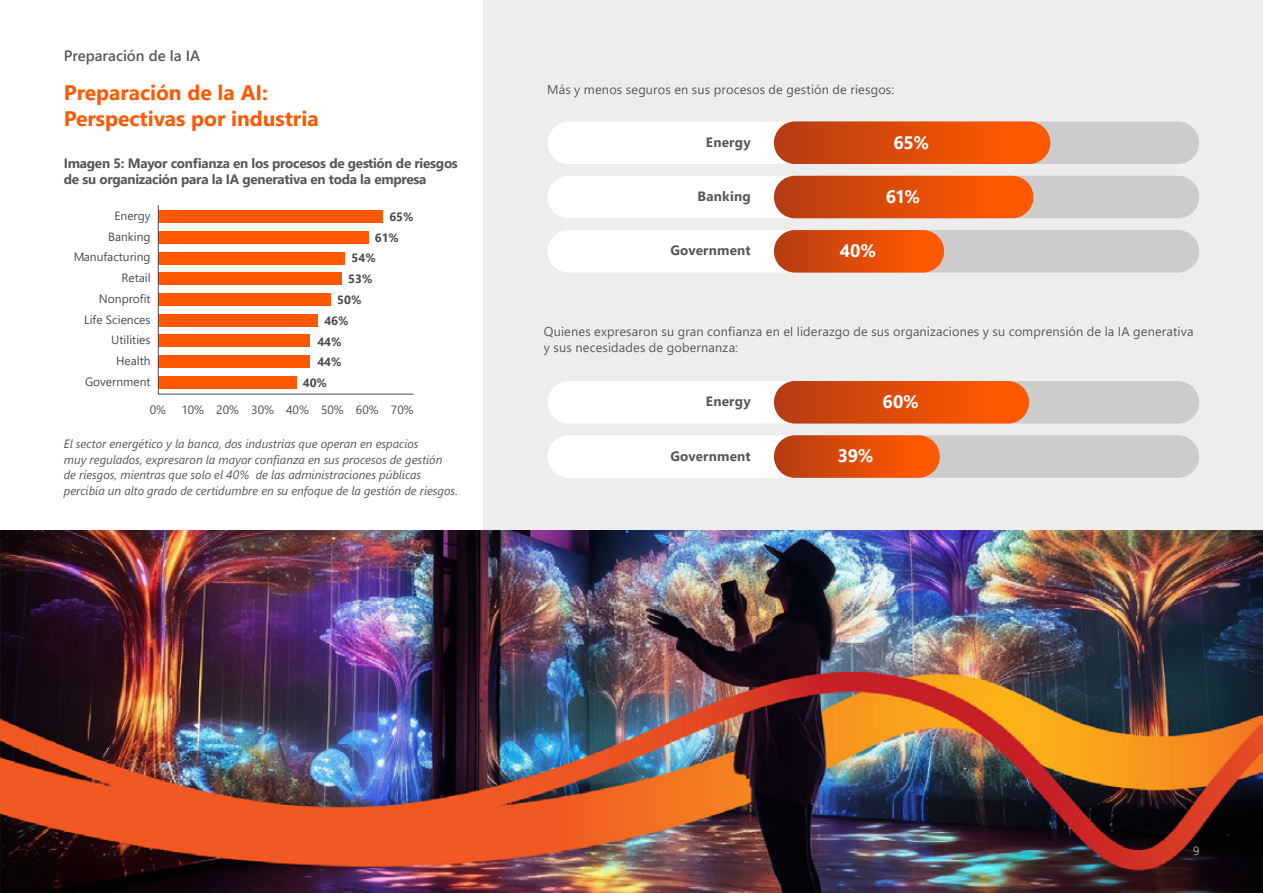
<style>
.page{position:relative;width:1263px;height:893px;background:#fff}
.page>*{position:absolute;margin:0;border:0;box-sizing:border-box;transform-origin:0 0}
.t1{font:700 21px/25.2px "Segoe UI";color:#ff5800}
.t2{font:700 18px "Segoe UI";letter-spacing:-.01em;color:#fff}
.t3{font:600 15px "Segoe UI";color:#58585a}
.t4{font:700 13.5px/16.5px "Segoe UI";letter-spacing:-.02em;color:#58585a}
.t5{font:700 13.5px "Segoe UI";letter-spacing:.01em;color:#58585a}
.t6{font:700 13.5px "Segoe UI";letter-spacing:.015em;color:#58585a}
.t7{font:12.75px/15.8px "Segoe UI";letter-spacing:.01em;color:#58585a}
.t8{font:italic 12px/15.8px "Segoe UI";color:#58585a}
.t9{font:12px/20.7px "Segoe UI";color:#4c4c4c;text-align:right}
.t10{font:700 12px "Segoe UI";color:#4c4c4c}
.t11{font:300 12px "Segoe UI";color:#fff}
</style>
<div class="page">
<div style="left:483px;top:0;width:780px;height:530px;background:#ededed"></div>
<div style="left:548px;top:122px;width:243px;height:42px;background:#fff"></div>
<div style="left:774px;top:121px;width:425px;height:43px;background:#ccc;border-radius:21px"></div>
<div style="left:774px;top:121px;width:276px;height:43px;background:linear-gradient(to right,#b63d15,#ff5b00);border-radius:21px"></div>
<div style="left:548px;top:176px;width:242px;height:42px;background:#fff"></div>
<div style="left:774px;top:176px;width:425px;height:42px;background:#ccc;border-radius:21px"></div>
<div style="left:774px;top:176px;width:259px;height:42px;background:linear-gradient(to right,#b53d14,#ff5b00);border-radius:21px"></div>
<div style="left:548px;top:230px;width:243px;height:42px;background:#fff"></div>
<div style="left:774px;top:230px;width:425px;height:43px;background:#ccc;border-radius:21px"></div>
<div style="left:774px;top:230px;width:170px;height:43px;background:linear-gradient(to right,#b63e15,#ff5b00);border-radius:21px"></div>
<svg style="left:158px;top:205px;width:256px;height:190px"></svg>
<img style="left:0;top:530px;width:1263px;height:363px">
<div style="left:548px;top:381px;width:243px;height:42px;background:#fff"></div>
<div style="left:774px;top:381px;width:425px;height:43px;background:#ccc;border-radius:21px"></div>
<div style="left:774px;top:381px;width:255px;height:43px;background:linear-gradient(to right,#b63d14,#ff5b00);border-radius:21px"></div>
<div style="left:548px;top:435px;width:243px;height:43px;background:#fff"></div>
<div style="left:774px;top:435px;width:425px;height:43px;background:#ccc;border-radius:21px"></div>
<div style="left:774px;top:435px;width:166px;height:43px;background:linear-gradient(to right,#b63d14,#ff5c00);border-radius:21px"></div>
<p class="t3" style="left:64px;top:41px;width:138px">Preparación de la IA</p>
<h1 class="t1" style="left:64px;top:79px;width:256px">Preparación de la AI:<br>Perspectivas por industria</h1>
<p class="t4" style="left:64px;top:153px;width:396px">Imagen 5: Mayor confianza en los procesos de gestión de riesgos de su organización para la IA generativa en toda la empresa</p>
<p class="t9" style="left:115px;top:204px;width:38px">Energy</p>
<p class="t9" style="left:73px;top:225px;width:79px">Banking<br>Manufacturing<br>Retail<br>Nonprofit<br>Life Sciences<br>Utilities<br>Health<br>Government</p>
<p class="t10" style="left:389px;top:205px;width:26px">65%</p>
<p class="t10" style="left:375px;top:226px;width:26px">61%</p>
<p class="t10" style="left:352px;top:247px;width:26px">54%</p>
<p class="t10" style="left:348px;top:268px;width:26px">53%</p>
<p class="t10" style="left:337px;top:288px;width:26px">50%</p>
<p class="t10" style="left:324px;top:309px;width:26px">46%</p>
<p class="t10" style="left:317px;top:330px;width:26px">44%</p>
<p class="t10" style="left:317px;top:351px;width:26px">44%</p>
<p class="t10" style="left:303px;top:372px;width:26px">40%</p>
<p class="t9" style="left:150px;top:398px;width:18px">0%</p>
<p class="t9" style="left:181px;top:398px;width:234px">10% 20% 30% 40% 50% 60% 70%</p>
<p class="t8" style="left:64px;top:434px;width:396px">El sector energético y la banca, dos industrias que operan en espacios<br>muy regulados, expresaron la mayor confianza en sus procesos de gestión<br>de riesgos, mientras que solo el 40% de las administraciones públicas percibía un alto grado de certidumbre en su enfoque de la gestión de riesgos.</p>
<p class="t7" style="left:547px;top:81px;width:349px">Más y menos seguros en sus procesos de gestión de riesgos:</p>
<p class="t4" style="left:706px;top:133px;width:46px">Energy</p>
<h2 class="t2" style="left:893px;top:125px;width:37px">65%</h2>
<p class="t6" style="left:698px;top:184px;width:55px">Banking</p>
<h2 class="t2" style="left:886px;top:179px;width:36px">61%</h2>
<p class="t5" style="left:670px;top:238px;width:82px">Government</p>
<h2 class="t2" style="left:840px;top:234px;width:38px">40%</h2>
<p class="t7" style="left:544px;top:322px;width:651px">Quienes expresaron su gran confianza en el liderazgo de sus organizaciones y su comprensión de la IA generativa y sus necesidades de gobernanza:</p>
<p class="t4" style="left:706px;top:392px;width:46px">Energy</p>
<h2 class="t2" style="left:882px;top:385px;width:38px">60%</h2>
<p class="t5" style="left:670px;top:443px;width:82px">Government</p>
<h2 class="t2" style="left:838px;top:439px;width:37px">39%</h2>
<p class="t11" style="left:1193px;top:839px;width:8px">9</p>
</div>
